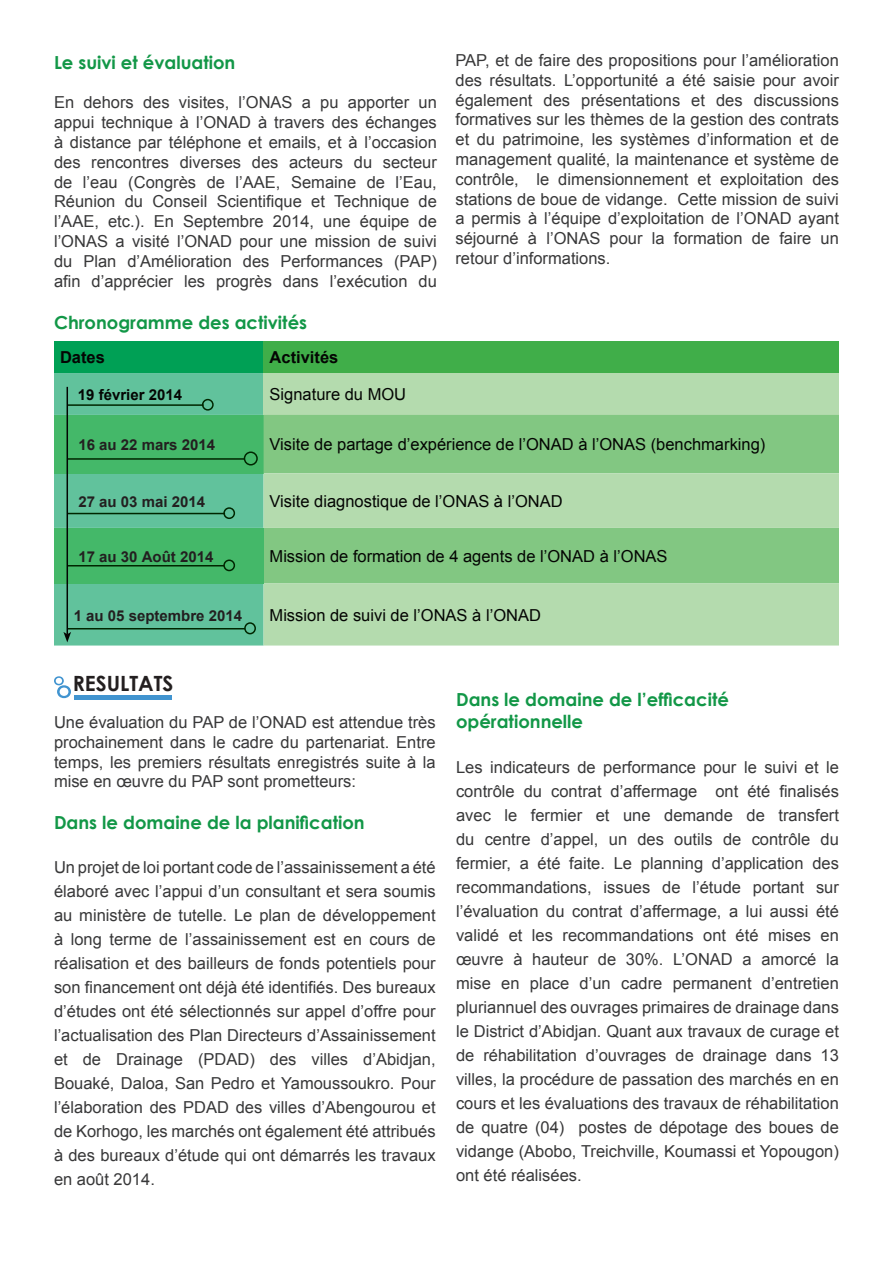
<style>
.page{position:relative;width:893px;height:1263px;background:#fff}
.page>*{position:absolute;margin:0;border:0;box-sizing:border-box;transform-origin:0 0}
.t1{font:700 21px "Century Gothic";color:#231f20}
.t2{font:700 18px/21.6px "Century Gothic";color:#129747}
.t3{font:16.5px/24px "Arial";color:#383839;text-align:justify}
.t4{font:16.5px "Arial";color:#040503}
.t5{font:700 16.5px "Arial";color:#040503}
.t6{font:700 15px "Arial";color:#231f20}
.t7{font:700 15px "Arial";color:#040503}
</style>
<div class="page">
<div style="left:74px;top:695px;width:98px;height:5px;background:#4194d0"></div>
<svg style="left:54px;top:676px;width:17px;height:22px"></svg>
<div style="left:54px;top:341px;width:210px;height:32px;background:#00a055"></div>
<div style="left:264px;top:341px;width:575px;height:32px;background:#40ae49"></div>
<div style="left:54px;top:373px;width:210px;height:272px;background:#61c29c"></div>
<div style="left:264px;top:373px;width:575px;height:42px;background:#b4dbae"></div>
<div style="left:54px;top:415px;width:210px;height:58px;background:#44b869"></div>
<div style="left:264px;top:415px;width:575px;height:58px;background:#82c782"></div>
<svg style="left:264px;top:473px;width:575px;height:172px;background:#a4d4a0"></svg>
<div style="left:54px;top:528px;width:210px;height:55px;background:#44b869"></div>
<hr style="left:67px;top:404px;width:137px;height:2px;background:#002600">
<hr style="left:67px;top:458px;width:178px;height:2px;background:#002600">
<hr style="left:67px;top:513px;width:158px;height:1px;background:#002600">
<hr style="left:67px;top:565px;width:157px;height:1px;background:#002600">
<hr style="left:67px;top:628px;width:178px;height:1px;background:#002600">
<div style="left:202px;top:399px;width:12px;height:12px;border:2px solid #002600;border-radius:50%"></div>
<div style="left:244px;top:451px;width:14px;height:14px;border:2px solid #002600;border-radius:50%"></div>
<div style="left:223px;top:507px;width:12px;height:12px;border:2px solid #002600;border-radius:50%"></div>
<div style="left:223px;top:559px;width:12px;height:12px;border:2px solid #002600;border-radius:50%"></div>
<div style="left:244px;top:622px;width:12px;height:12px;border:2px solid #002600;border-radius:50%"></div>
<hr style="left:67px;top:387px;width:1px;height:247px;background:#040503">
<svg style="left:63px;top:632px;width:8px;height:10px"></svg>
<p class="t2" style="left:54px;top:51px;width:183px">Le suivi et évaluation</p>
<p class="t3" style="left:54px;top:93px;width:384px;line-height:19.8px">En dehors des visites, l’ONAS a pu apporter un appui technique à l’ONAD à travers des échanges à distance par téléphone et emails, et à l’occasion des rencontres diverses des acteurs du secteur de l’eau (Congrès de l’AAE, Semaine de l’Eau, Réunion du Conseil Scientifique et Technique de l’AAE, etc.). En Septembre 2014, une équipe de l’ONAS a visité l’ONAD pour une mission de suivi du Plan d’Amélioration des Performances (PAP) afin d’apprécier les progrès dans l’exécution du</p>
<p class="t2" style="left:54px;top:311px;width:255px">Chronogramme des activités</p>
<p class="t3" style="left:455px;top:50px;width:385px;line-height:19.8px">PAP, et de faire des propositions pour l’amélioration des résultats. L’opportunité a été saisie pour avoir également des présentations et des discussions formatives sur les thèmes de la gestion des contrats et du patrimoine, les systèmes d’information et de management qualité, la maintenance et système de contrôle, le dimensionnement et exploitation des stations de boue de vidange. Cette mission de suivi a permis à l’équipe d’exploitation de l’ONAD ayant séjourné à l’ONAS pour la formation de faire un retour d’informations.</p>
<p class="t5" style="left:60px;top:346px;width:46px">Dates</p>
<p class="t5" style="left:270px;top:346px;width:70px">Activités</p>
<p class="t7" style="left:78px;top:384px;width:106px">19 février 2014</p>
<p class="t4" style="left:270px;top:383px;width:138px">Signature du MOU</p>
<p class="t6" style="left:78px;top:434px;width:138px">16 au 22 mars 2014</p>
<p class="t4" style="left:270px;top:433px;width:497px">Visite de partage d’expérience de l’ONAD à l’ONAS (benchmarking)</p>
<p class="t6" style="left:78px;top:491px;width:128px">27 au 03 mai 2014</p>
<p class="t4" style="left:270px;top:489px;width:295px">Visite diagnostique de l’ONAS à l’ONAD</p>
<p class="t6" style="left:78px;top:546px;width:137px">17 au 30 Août 2014</p>
<p class="t4" style="left:270px;top:544px;width:399px">Mission de formation de 4 agents de l’ONAD à l’ONAS</p>
<p class="t6" style="left:74px;top:605px;width:170px">1 au 05 septembre 2014</p>
<p class="t4" style="left:270px;top:603px;width:273px">Mission de suivi de l’ONAS à l’ONAD</p>
<p class="t1" style="left:73px;top:667px;width:102px">RESULTATS</p>
<p class="t3" style="left:54px;top:712px;width:383px;line-height:19.8px">Une évaluation du PAP de l’ONAD est attendue très prochainement dans le cadre du partenariat. Entre temps, les premiers résultats enregistrés suite à la mise en œuvre du PAP sont prometteurs:</p>
<p class="t2" style="left:54px;top:811px;width:312px">Dans le domaine de la planification</p>
<p class="t3" style="left:54px;top:855px;width:383px">Un projet de loi portant code de l’assainissement a été élaboré avec l’appui d’un consultant et sera soumis au ministère de tutelle. Le plan de développement à long terme de l’assainissement est en cours de réalisation et des bailleurs de fonds potentiels pour son financement ont déjà été identifiés. Des bureaux d’études ont été sélectionnés sur appel d’offre pour l’actualisation des Plan Directeurs d’Assainissement et de Drainage (PDAD) des villes d’Abidjan, Bouaké, Daloa, San Pedro et Yamoussoukro. Pour l’élaboration des PDAD des villes d’Abengourou et de Korhogo, les marchés ont également été attribués à des bureaux d’étude qui ont démarrés les travaux en août 2014.</p>
<p class="t2" style="left:456px;top:688px;width:274px">Dans le domaine de l’efficacité opérationnelle</p>
<p class="t3" style="left:456px;top:755px;width:384px">Les indicateurs de performance pour le suivi et le contrôle du contrat d’affermage ont été finalisés avec le fermier et une demande de transfert du centre d’appel, un des outils de contrôle du fermier, a été faite. Le planning d’application des recommandations, issues de l’étude portant sur l’évaluation du contrat d’affermage, a lui aussi été validé et les recommandations ont été mises en œuvre à hauteur de 30%. L’ONAD a amorcé la mise en place d’un cadre permanent d’entretien pluriannuel des ouvrages primaires de drainage dans le District d’Abidjan. Quant aux travaux de curage et de réhabilitation d’ouvrages de drainage dans 13 villes, la procédure de passation des marchés en en cours et les évaluations des travaux de réhabilitation de quatre (04) postes de dépotage des boues de vidange (Abobo, Treichville, Koumassi et Yopougon) ont été réalisées.</p>
</div>
